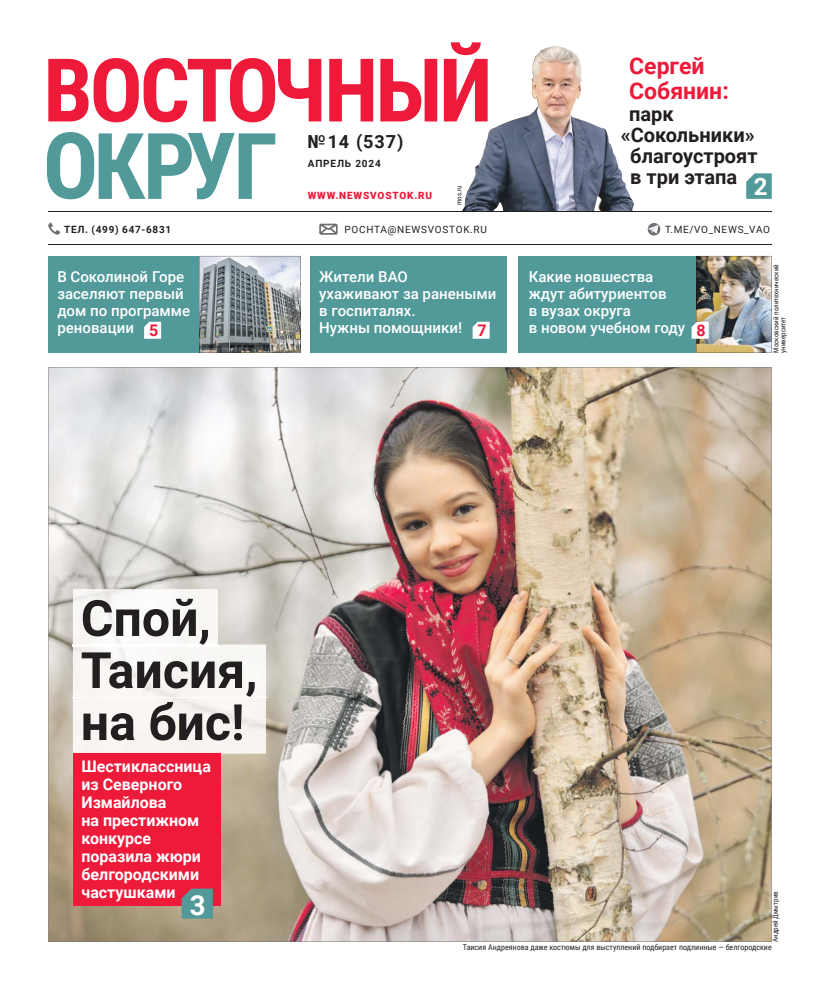
<style>
.page{position:relative;width:820px;height:993px;background:#fff}
.page>*{position:absolute;margin:0;border:0;box-sizing:border-box;transform-origin:0 0}
.t1{font:700 50px/52px "Roboto";color:#231f20}
.t2{font:700 27.6px "Roboto";color:#fff}
.t3{font:700 24px "Roboto";color:#fff}
.t4{font:700 23px/25px "Roboto";color:#ed1a3a}
.t5{font:700 20px "Roboto";color:#231f20}
.t6{font:700 18px "Roboto";color:#231f20}
.t7{font:700 16px/18px "Roboto";color:#fff}
.t8{font:500 15px/17px "Roboto";color:#fff}
.t9{font:10px "Roboto";letter-spacing:.075em;color:#231f20}
.t10{font:700 10px "Roboto";letter-spacing:.075em;color:#231f20}
.t11{font:900 10px "Roboto";letter-spacing:.085em;color:#ed1a3a}
.t12{font:8px "Roboto Condensed";color:#231f20}
.t13{font:7px/7px "Roboto Condensed";color:#231f20}
.s1{font-weight:700;font-size:16px;color:#ed1a3a}
</style>
<div class="page">
<img style="left:462px;top:46px;width:172px;height:165px">
<svg style="left:746px;top:173px;width:25px;height:26px"></svg>
<svg style="left:48px;top:42px;width:439px;height:80px"></svg>
<svg style="left:47px;top:132px;width:228px;height:67px"></svg>
<svg style="left:48px;top:222px;width:12px;height:13px"></svg>
<svg style="left:319px;top:223px;width:18px;height:12px"></svg>
<svg style="left:647px;top:223px;width:13px;height:13px"></svg>
<img style="left:48px;top:367px;width:723px;height:574px">
<div style="left:48px;top:256px;width:723px;height:96px;background:#52999a"></div>
<div style="left:507px;top:255px;width:10px;height:99px;background:#fff"></div>
<div style="left:73px;top:752px;width:148px;height:153px;background:#ed1a3a"></div>
<svg style="left:181px;top:888px;width:32px;height:30px"></svg>
<img style="left:73px;top:589px;width:145px;height:55px">
<div style="left:73px;top:644px;width:193px;height:109px;background:#f8f6f3"></div>
<img style="left:73px;top:644px;width:145px;height:2px">
<hr style="left:73px;top:752px;width:148px;height:1px;background:#fee7df">
<img style="left:73px;top:697px;width:193px;height:1px">
<hr style="left:48px;top:244px;width:723px;height:1px;background:#231f20">
<hr style="left:48px;top:211px;width:723px;height:1px;background:#231f20">
<div style="left:299px;top:255px;width:10px;height:99px;background:#fff"></div>
<img style="left:199px;top:256px;width:101px;height:96px">
<svg style="left:144px;top:321px;width:17px;height:17px"></svg>
<svg style="left:472px;top:321px;width:17px;height:17px"></svg>
<img style="left:691px;top:256px;width:80px;height:96px">
<p class="t6" style="left:307px;top:131px;width:97px">№14 (537)</p>
<p class="t10" style="left:307px;top:157px;width:75px">АПРЕЛЬ 2024</p>
<p class="t11" style="left:307px;top:189px;width:126px">WWW.NEWSVOSTOK.RU</p>
<p class="t13" style="left:455px;top:205px;width:21px;rotate:-90deg">mos.ru</p>
<h3 class="t4" style="left:629px;top:53px;width:101px">Сергей<br>Собянин:</h3>
<h3 class="t5" style="left:629px;top:102px;width:46px">парк</h3>
<h3 class="t5" style="left:620px;top:123px;width:136px">«Сокольники»</h3>
<h3 class="t5" style="left:630px;top:144px;width:129px">благоустроят</h3>
<h3 class="t5" style="left:630px;top:165px;width:108px">в три этапа</h3>
<h3 class="t3" style="left:753px;top:173px;width:15px">2</h3>
<p class="t10" style="left:64px;top:223px;width:109px">ТЕЛ. (499) 647-6831</p>
<p class="t9" style="left:344px;top:223px;width:144px">POCHTA@NEWSVOSTOK.RU</p>
<p class="t9" style="left:664px;top:223px;width:107px">T.ME/VO_NEWS_VAO</p>
<p class="t8" style="left:57px;top:268px;width:134px">В Соколиной Горе заселяют первый дом по программе реновации <span class="s1">5</span></p>
<p class="t8" style="left:319px;top:268px;width:179px">Жители ВАО<br>ухаживают за ранеными в госпиталях.<br>Нужны помощники! <span class="s1">7</span></p>
<p class="t8" style="left:528px;top:268px;width:178px">Какие новшества<br>ждут абитуриентов<br>в вузах округа<br>в новом учебном году <span class="s1">8</span></p>
<p class="t13" style="left:772px;top:352px;width:90px;rotate:-90deg">Московский политехнический университет</p>
<h1 class="t1" style="left:81px;top:592px;width:178px">Спой,<br>Таисия, на бис!</h1>
<p class="t7" style="left:81px;top:757px;width:131px">Шестиклассница из Северного<br>Измайлова<br>на престижном конкурсе поразила жюри белгородскими частушками</p>
<h2 class="t2" style="left:190px;top:888px;width:17px">3</h2>
<p class="t13" style="left:771px;top:941px;width:52px;rotate:-90deg">Андрей Дмытрив</p>
<p class="t12" style="left:463px;top:942px;width:310px">Таисия Андреянова даже костюмы для выступлений подбирает подлинные — белгородские</p>
</div>
